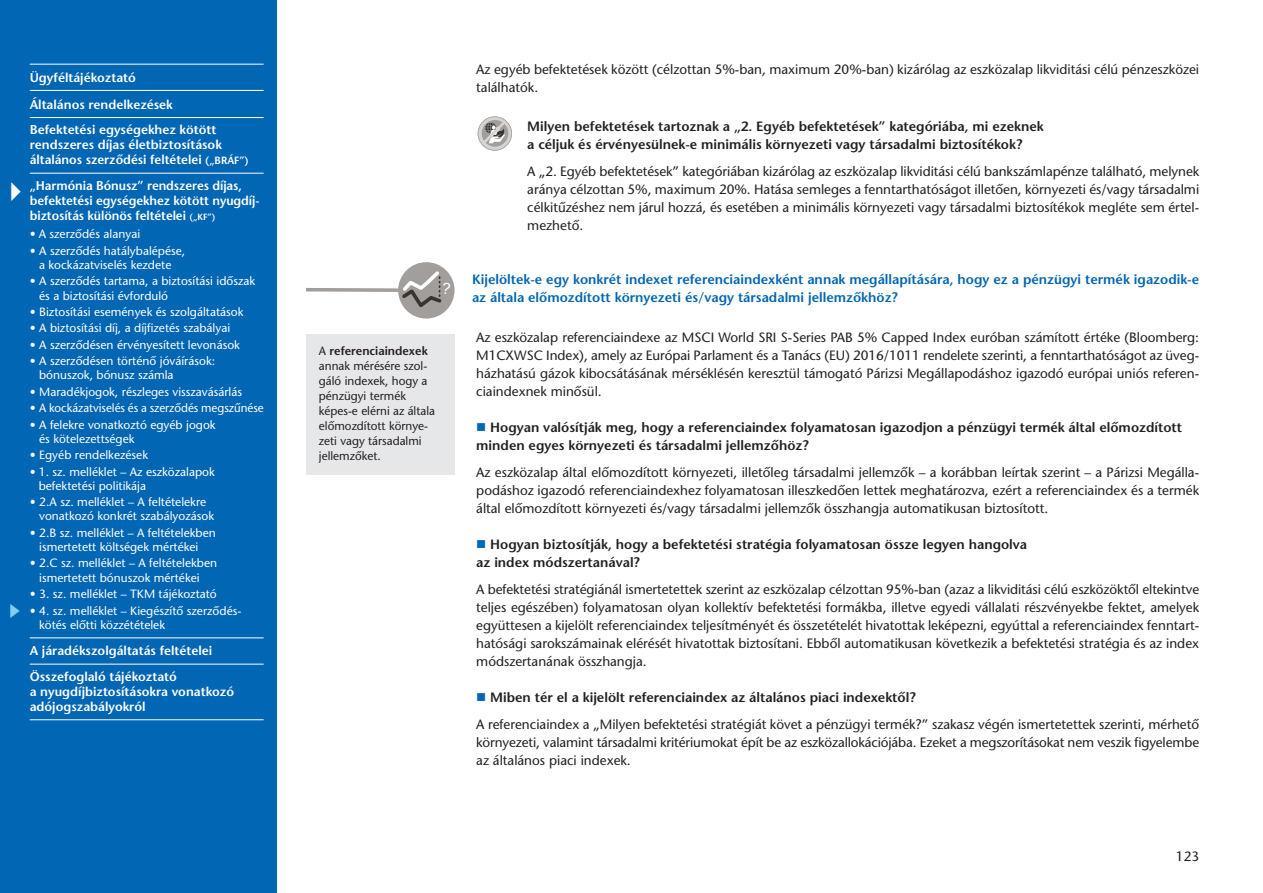
<style>
.page{position:relative;width:1263px;height:893px;background:#fff}
.page>*{position:absolute;margin:0;border:0;box-sizing:border-box;transform-origin:0 0}
.t1{font:13.5px/18px "ITC Stone Sans M";color:#231f20;text-align:justify}
.t2{font:13.5px/18px "ITC Stone Sans M Semi";color:#231f20}
.t3{font:13.5px/18px "ITC Stone Sans M Semi";color:#0166b3}
.t4{font:12.75px/15px "ITC Stone Sans M Semi";color:#fff}
.t5{font:12px/14.2px "ITC Stone Sans M";color:#fff}
.t6{font:12px/15px "ITC Stone Sans M";color:#231f20}
.s1{font-size:10.5px}
.s2{font-size:9px}
.s3{font-family:"ITC Stone Sans M Semi"}
.s4{color:#0166b3}
</style>
<div class="page">
<div style="left:0;top:0;width:276px;height:893px;background:#0166b3"></div>
<hr style="left:30px;top:64px;width:234px;height:1px;background:#fff">
<hr style="left:30px;top:90px;width:234px;height:1px;background:#fff">
<hr style="left:30px;top:117px;width:234px;height:1px;background:#fff">
<hr style="left:30px;top:173px;width:234px;height:1px;background:#fff">
<hr style="left:30px;top:637px;width:234px;height:1px;background:#fff">
<hr style="left:30px;top:664px;width:234px;height:1px;background:#fff">
<hr style="left:30px;top:719px;width:234px;height:1px;background:#fff">
<svg style="left:478px;top:116px;width:34px;height:35px"></svg>
<div style="left:398px;top:262px;width:56px;height:57px;background:#a19e9b;border-radius:50%"></div>
<div style="left:306px;top:334px;width:149px;height:141px;background:#e6e7e9"></div>
<svg style="left:306px;top:268px;width:145px;height:43px"></svg>
<p class="t4" style="left:30px;top:71px;width:108px">Ügyféltájékoztató</p>
<p class="t4" style="left:30px;top:98px;width:145px">Általános rendelkezések</p>
<p class="t4" style="left:30px;top:124px;width:221px">Befektetési egységekhez kötött rendszeres díjas életbiztosítások általános szerződési feltételei <span class="s1">(„BRÁF”)</span></p>
<p class="t4" style="left:30px;top:179px;width:231px">„Harmónia Bónusz” rendszeres díjas, befektetési egységekhez kötött nyugdíj - biztosítás különös feltételei <span class="s2">(„KF”)</span></p>
<p class="t5" style="left:30px;top:228px;width:112px">• A szerződés alanyai</p>
<p class="t5" style="left:30px;top:245px;width:157px;text-align:center">• A szerződés hatálybalépése, a kockázatviselés kezdete</p>
<p class="t5" style="left:39px;top:275px;width:218px;text-indent:-9px">• A szerződés tartama, a biztosítási időszak és a biztosítási évforduló</p>
<p class="t5" style="left:30px;top:306px;width:215px">• Biztosítási események és szolgáltatások</p>
<p class="t5" style="left:30px;top:322px;width:202px">• A biztosítási díj, a díjfizetés szabályai</p>
<p class="t5" style="left:30px;top:339px;width:212px">• A szerződésen érvényesített levonások</p>
<p class="t5" style="left:39px;top:355px;width:178px;text-indent:-9px">• A szerződésen történő jóváírások: bónuszok, bónusz számla</p>
<p class="t5" style="left:30px;top:386px;width:214px">• Maradékjogok, részleges visszavásárlás</p>
<p class="t5" style="left:30px;top:402px;width:235px">• A kockázatviselés és a szerződés megszűnése</p>
<p class="t5" style="left:39px;top:419px;width:178px;text-indent:-9px">• A felekre vonatkoztó egyéb jogok és kötelezettségek</p>
<p class="t5" style="left:30px;top:449px;width:120px">• Egyéb rendelkezések</p>
<p class="t5" style="left:39px;top:466px;width:178px;text-indent:-9px">• 1. sz. melléklet – Az eszközalapok befektetési politikája</p>
<p class="t5" style="left:39px;top:496px;width:176px;text-indent:-9px">• 2.A sz. melléklet – A feltételekre vonatkozó konkrét szabályozások</p>
<p class="t5" style="left:39px;top:527px;width:178px;text-indent:-9px">• 2.B sz. melléklet – A feltételekben ismertetett költségek mértékei</p>
<p class="t5" style="left:39px;top:557px;width:179px;text-indent:-9px">• 2.C sz. melléklet – A feltételekben ismertetett bónuszok mértékei</p>
<p class="t5" style="left:30px;top:588px;width:189px">• 3. sz. melléklet – TKM tájékoztató</p>
<p class="t5" style="left:39px;top:604px;width:204px;text-indent:-9px">• 4. sz. melléklet – Kiegészítő szerződés - kötés előtti közzétételek</p>
<p class="t4" style="left:30px;top:645px;width:184px">A járadékszolgáltatás feltételei</p>
<p class="t4" style="left:30px;top:670px;width:206px">Összefoglaló tájékoztató<br>a nyugdíjbiztosításokra vonatkozó adójogszabályokról</p>
<p class="t6" style="left:319px;top:344px;width:118px">A <span class="s3">referenciaindexek </span>annak mérésére szol&shy;gáló indexek, hogy a pénzügyi termék képes-e elérni az általa előmozdított környe&shy;zeti vagy társadalmi jellemzőket.</p>
<p class="t1" style="left:476px;top:62px;width:724px">Az egyéb befektetések között (célzottan 5%-ban, maximum 20%-ban) kizárólag az eszközalap likviditási célú pénzeszközei találhatók.</p>
<p class="t2" style="left:527px;top:119px;width:518px">Milyen befektetések tartoznak a „2. Egyéb befektetések” kategóriába, mi ezeknek a céljuk és érvényesülnek-e minimális környezeti vagy társadalmi biztosítékok?</p>
<p class="t1" style="left:527px;top:164px;width:673px">A „2. Egyéb befektetések” kategóriában kizárólag az eszközalap likviditási célú bankszámlapénze található, melynek aránya célzottan 5%, maximum 20%. Hatása semleges a fenntarthatóságot illetően, környezeti és/vagy társadalmi célkitűzéshez nem járul hozzá, és esetében a minimális környezeti vagy társadalmi biztosítékok megléte sem értel&shy;mezhető.</p>
<p class="t3" style="left:472px;top:272px;width:729px">Kijelöltek-e egy konkrét indexet referenciaindexként annak megállapítására, hogy ez a pénzügyi termék igazodik-e az általa előmozdított környezeti és/vagy társadalmi jellemzőkhöz?</p>
<p class="t1" style="left:476px;top:330px;width:724px">Az eszközalap referenciaindexe az MSCI World SRI S-Series PAB 5% Capped Index euróban számított értéke (Bloomberg:<br>M1CXWSC Index), amely az Európai Parlament és a Tanács (EU) 2016/1011 rendelete szerinti, a fenntarthatóságot az üveg&shy;házhatású gázok kibocsátásának mérséklésén keresztül támogató Párizsi Megállapodáshoz igazodó európai uniós referen&shy;ciaindexnek minősül.</p>
<p class="t2" style="left:476px;top:420px;width:707px"><span class="s4">■</span> Hogyan valósítják meg, hogy a referenciaindex folyamatosan igazodjon a pénzügyi termék által előmozdított minden egyes környezeti és társadalmi jellemzőhöz?</p>
<p class="t1" style="left:476px;top:465px;width:724px">Az eszközalap által előmozdított környezeti, illetőleg társadalmi jellemzők – a korábban leírtak szerint – a Párizsi Megálla&shy;podáshoz igazodó referenciaindexhez folyamatosan illeszkedően lettek meghatározva, ezért a referenciaindex és a termék által előmozdított környezeti és/vagy társadalmi jellemzők összhangja automatikusan biztosított.</p>
<p class="t2" style="left:476px;top:537px;width:552px"><span class="s4">■</span> Hogyan biztosítják, hogy a befektetési stratégia folyamatosan össze legyen hangolva az index módszertanával?</p>
<p class="t1" style="left:476px;top:582px;width:724px">A befektetési stratégiánál ismertetettek szerint az eszközalap célzottan 95%-ban (azaz a likviditási célú eszközöktől eltekintve teljes egészében) folyamatosan olyan kollektív befektetési formákba, illetve egyedi vállalati részvényekbe fektet, amelyek együttesen a kijelölt referenciaindex teljesítményét és összetételét hivatottak leképezni, egyúttal a referenciaindex fenntart&shy;hatósági sarokszámainak elérését hivatottak biztosítani. Ebből automatikusan következik a befektetési stratégia és az index módszertanának összhangja.</p>
<p class="t2" style="left:476px;top:690px;width:441px"><span class="s4">■</span> Miben tér el a kijelölt referenciaindex az általános piaci indexektől?</p>
<p class="t1" style="left:476px;top:717px;width:724px">A referenciaindex a „Milyen befektetési stratégiát követ a pénzügyi termék?” szakasz végén ismertetettek szerinti, mérhető környezeti, valamint társadalmi kritériumokat épít be az eszközallokációjába. Ezeket a megszorításokat nem veszik figyelembe az általános piaci indexek.</p>
<p class="t1" style="left:1176px;top:848px;width:25px">123</p>
</div>
